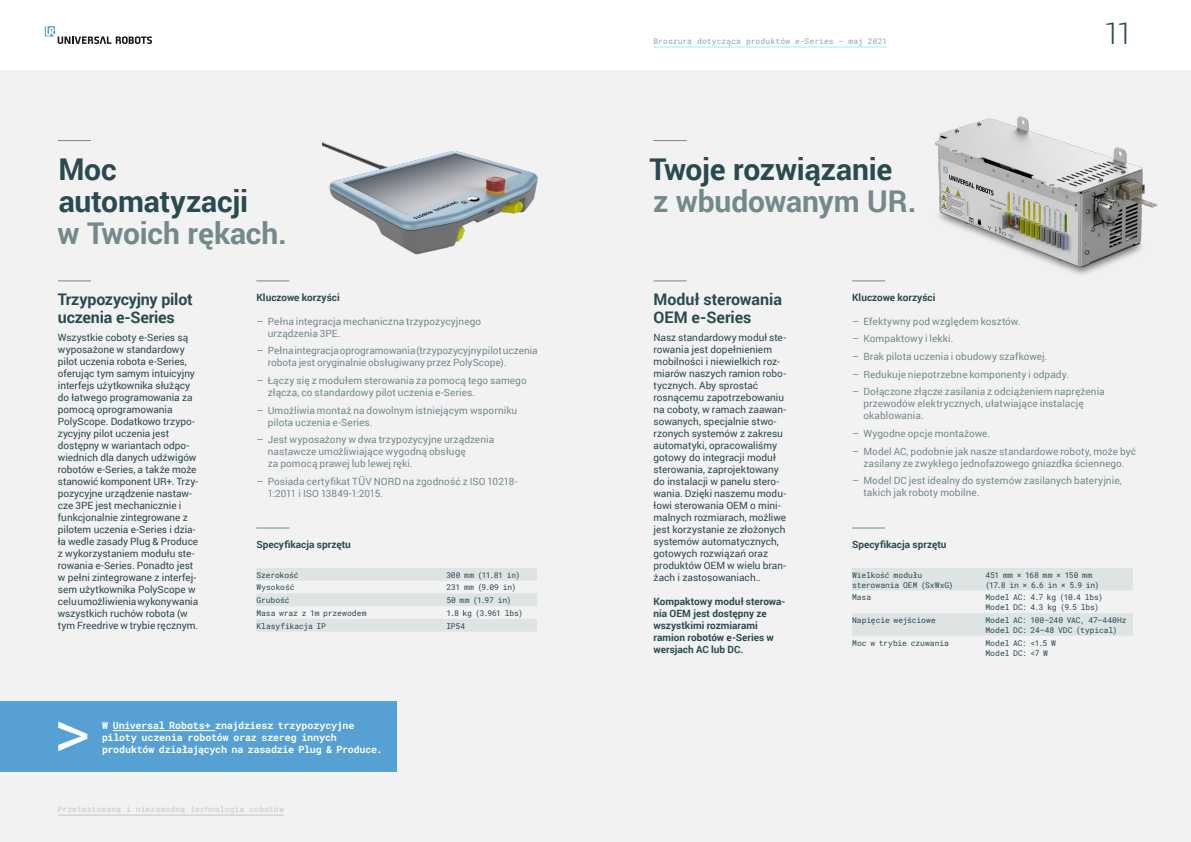
<style>
.page{position:relative;width:1191px;height:842px;background:#fff}
.page>*{position:absolute;margin:0;border:0;box-sizing:border-box;transform-origin:0 0}
.t1{font:700 30px/32px "Roboto";letter-spacing:-.005em;color:#294a4f}
.t2{font:700 30px "Roboto";letter-spacing:-.005em;color:#74898c}
.t3{font:300 30px "Roboto";color:#294a4f}
.t4{font:700 16px/18px "Roboto";letter-spacing:-.005em;color:#294a4f}
.t5{font:10px/12px "Roboto";color:#294a4f}
.t6{font:10px/12px "Roboto";letter-spacing:.005em;color:#74898c}
.t7{font:700 10px/12px "Roboto";color:#294a4f}
.t8{font:700 10px/12px "Roboto Mono";letter-spacing:-.02em;color:#fff}
.t9{font:8px/10px "Roboto Mono";letter-spacing:-.005em;color:#294a4f}
.t10{font:8px "Roboto Mono";letter-spacing:.005em;color:#94a4a7}
.t11{font:8px "Roboto Mono";letter-spacing:.02em;color:#bec8ca}
</style>
<div class="page">
<div style="left:0;top:70px;width:595px;height:772px;background:#f2f2f3"></div>
<div style="left:595px;top:70px;width:596px;height:772px;background:#f2f2f3"></div>
<svg style="left:45px;top:26px;width:107px;height:18px"></svg>
<hr style="left:653px;top:47px;width:234px;height:1px;background:#9beef7">
<hr style="left:58px;top:815px;width:226px;height:1px;background:#bec8ca">
<svg style="left:852px;top:568px;width:280px;height:68px"></svg>
<hr style="left:852px;top:528px;width:33px;height:1px;background:#74898c">
<hr style="left:653px;top:140px;width:33px;height:1px;background:#74898c">
<hr style="left:653px;top:281px;width:33px;height:1px;background:#74898c">
<hr style="left:852px;top:281px;width:33px;height:1px;background:#74898c">
<img style="left:935px;top:116px;width:223px;height:159px">
<div style="left:0;top:702px;width:139px;height:70px;background:#56a0d3"></div>
<svg style="left:58px;top:721px;width:29px;height:30px"></svg>
<div style="left:101px;top:702px;width:296px;height:70px;background:#56a0d3"></div>
<hr style="left:113px;top:730px;width:102px;height:1px;background:#fff">
<hr style="left:58px;top:140px;width:33px;height:1px;background:#74898c">
<hr style="left:58px;top:281px;width:33px;height:1px;background:#74898c">
<svg style="left:256px;top:568px;width:281px;height:64px"></svg>
<hr style="left:256px;top:528px;width:33px;height:1px;background:#74898c">
<hr style="left:256px;top:281px;width:33px;height:1px;background:#74898c">
<img style="left:322px;top:142px;width:216px;height:113px">
<h1 class="t1" style="left:58px;top:152px;width:191px">Moc automatyzacji</h1>
<h1 class="t2" style="left:57px;top:212px;width:231px">w Twoich rękach.</h1>
<h2 class="t4" style="left:58px;top:289px;width:136px">Trzypozycyjny pilot uczenia e-Series</h2>
<p class="t5" style="left:58px;top:331px;width:142px">Wszystkie coboty e-Series są wyposażone w standardowy pilot uczenia robota e-Series, oferując tym samym intuicyjny interfejs użytkownika służący do łatwego programowania za pomocą oprogramowania<br>PolyScope. Dodatkowo trzypo&shy;zycyjny pilot uczenia jest dostępny w wariantach odpo&shy;wiednich dla danych udźwigów robotów e-Series, a także może stanowić komponent UR+. Trzy&shy;pozycyjne urządzenie nastaw&shy;cze 3PE jest mechanicznie i funkcjonalnie zintegrowane z pilotem uczenia e-Series i dzia&shy;ła wedle zasady Plug &amp; Produce z wykorzystaniem modułu ste&shy;rowania e-Series. Ponadto jest w pełni zintegrowane z interfej&shy;sem użytkownika PolyScope w celu umożliwienia wykonywania wszystkich ruchów robota (w tym Freedrive w trybie ręcznym.</p>
<p class="t7" style="left:256px;top:291px;width:85px">Kluczowe korzyści</p>
<p class="t6" style="left:268px;top:315px;width:215px;text-indent:-11px">– Pełna integracja mechaniczna trzypozycyjnego urządzenia 3PE.</p>
<p class="t6" style="left:268px;top:344px;width:271px;text-indent:-11px">– Pełna integracja oprogramowania (trzypozycyjny pilot uczenia robota jest oryginalnie obsługiwany przez PolyScope).</p>
<p class="t6" style="left:268px;top:374px;width:260px;text-indent:-11px">– Łączy się z modułem sterowania za pomocą tego samego złącza, co standardowy pilot uczenia e-Series.</p>
<p class="t6" style="left:268px;top:404px;width:251px;text-indent:-11px">– Umożliwia montaż na dowolnym istniejącym wsporniku pilota uczenia e-Series.</p>
<p class="t6" style="left:268px;top:433px;width:228px;text-indent:-11px">– Jest wyposażony w dwa trzypozycyjne urządzenia nastawcze umożliwiające wygodną obsługę<br>za pomocą prawej lub lewej ręki.</p>
<p class="t6" style="left:268px;top:475px;width:251px;text-indent:-11px">– Posiada certyfikat TÜV NORD na zgodność z ISO 10218-<br>1:2011 i ISO 13849-1:2015.</p>
<p class="t7" style="left:256px;top:538px;width:96px">Specyfikacja sprzętu</p>
<p class="t9" style="left:256px;top:569px;width:44px">Szerokość</p>
<p class="t9" style="left:446px;top:569px;width:75px">300 mm (11.81 in)</p>
<p class="t9" style="left:256px;top:582px;width:40px">Wysokość</p>
<p class="t9" style="left:446px;top:582px;width:71px">231 mm (9.09 in)</p>
<p class="t9" style="left:256px;top:595px;width:35px">Grubość</p>
<p class="t9" style="left:446px;top:595px;width:66px">50 mm (1.97 in)</p>
<p class="t9" style="left:256px;top:608px;width:112px">Masa wraz z 1m przewodem</p>
<p class="t9" style="left:446px;top:608px;width:78px">1.8 kg (3.961 lbs)</p>
<p class="t9" style="left:256px;top:621px;width:71px">Klasyfikacja IP</p>
<p class="t9" style="left:446px;top:621px;width:20px">IP54</p>
<p class="t8" style="left:102px;top:719px;width:282px">W Universal Robots+ znajdziesz trzypozycyjne piloty uczenia robotów oraz szereg innych produktów działających na zasadzie Plug &amp; Produce.</p>
<p class="t11" style="left:58px;top:804px;width:227px">Przetestowana i niezawodna technologia cobotów</p>
<p class="t10" style="left:653px;top:36px;width:235px">Broszura dotycząca produktów e-Series – maj 2021</p>
<h1 class="t1" style="left:649px;top:152px;width:244px">Twoje rozwiązanie</h1>
<h1 class="t2" style="left:653px;top:180px;width:265px">z wbudowanym UR.</h1>
<h1 class="t3" style="left:1104px;top:12px;width:31px">11</h1>
<h2 class="t4" style="left:653px;top:289px;width:130px">Moduł sterowania<br>OEM e-Series</h2>
<p class="t5" style="left:653px;top:331px;width:134px">Nasz standardowy moduł ste&shy;rowania jest dopełnieniem mobilności i niewielkich roz&shy;miarów naszych ramion robo&shy;tycznych. Aby sprostać rosnącemu zapotrzebowaniu na coboty, w ramach zaawan&shy;sowanych, specjalnie stwo&shy;rzonych systemów z zakresu automatyki, opracowaliśmy gotowy do integracji moduł sterowania, zaprojektowany do instalacji w panelu stero&shy;wania. Dzięki naszemu modu&shy;łowi sterowania OEM o mini&shy;malnych rozmiarach, możliwe jest korzystanie ze złożonych systemów automatycznych, gotowych rozwiązań oraz produktów OEM w wielu bran&shy;żach i zastosowaniach..</p>
<p class="t7" style="left:653px;top:595px;width:133px">Kompaktowy moduł sterowa&shy;nia OEM jest dostępny ze wszystkimi rozmiarami ramion robotów e-Series w wersjach AC lub DC.</p>
<p class="t7" style="left:852px;top:291px;width:85px">Kluczowe korzyści</p>
<p class="t6" style="left:852px;top:315px;width:170px">– Efektywny pod względem kosztów.</p>
<p class="t6" style="left:852px;top:332px;width:103px">– Kompaktowy i lekki.</p>
<p class="t6" style="left:852px;top:350px;width:197px">– Brak pilota uczenia i obudowy szafkowej.</p>
<p class="t6" style="left:852px;top:368px;width:218px">– Redukuje niepotrzebne komponenty i odpady.</p>
<p class="t6" style="left:863px;top:385px;width:243px;text-indent:-11px">– Dołączone złącze zasilania z odciążeniem naprężenia przewodów elektrycznych, ułatwiające instalację okablowania.</p>
<p class="t6" style="left:852px;top:427px;width:140px">– Wygodne opcje montażowe.</p>
<p class="t6" style="left:852px;top:445px;width:285px;text-align:center">– Model AC, podobnie jak nasze standardowe roboty, może być zasilany ze zwykłego jednofazowego gniazdka ściennego.</p>
<p class="t6" style="left:863px;top:474px;width:260px;text-indent:-11px">– Model DC jest idealny do systemów zasilanych bateryjnie, takich jak roboty mobilne.</p>
<p class="t7" style="left:852px;top:538px;width:96px">Specyfikacja sprzętu</p>
<p class="t9" style="left:852px;top:569px;width:103px">Wielkość modułu sterowania OEM (SxWxG)</p>
<p class="t9" style="left:985px;top:569px;width:116px">451 mm × 168 mm × 150 mm (17.8 in × 6.6 in × 5.9 in)</p>
<p class="t9" style="left:852px;top:592px;width:21px">Masa</p>
<p class="t9" style="left:985px;top:592px;width:119px">Model AC: 4.7 kg (10.4 lbs)<br>Model DC: 4.3 kg (9.5 lbs)</p>
<p class="t9" style="left:852px;top:615px;width:85px">Napięcie wejściowe</p>
<p class="t9" style="left:985px;top:615px;width:143px">Model AC: 100–240 VAC, 47–440Hz<br>Model DC: 24–48 VDC (typical)</p>
<p class="t9" style="left:852px;top:637px;width:98px">Moc w trybie czuwania</p>
<p class="t9" style="left:985px;top:637px;width:72px">Model AC: &lt;1.5 W<br>Model DC: &lt;7 W</p>
</div>
